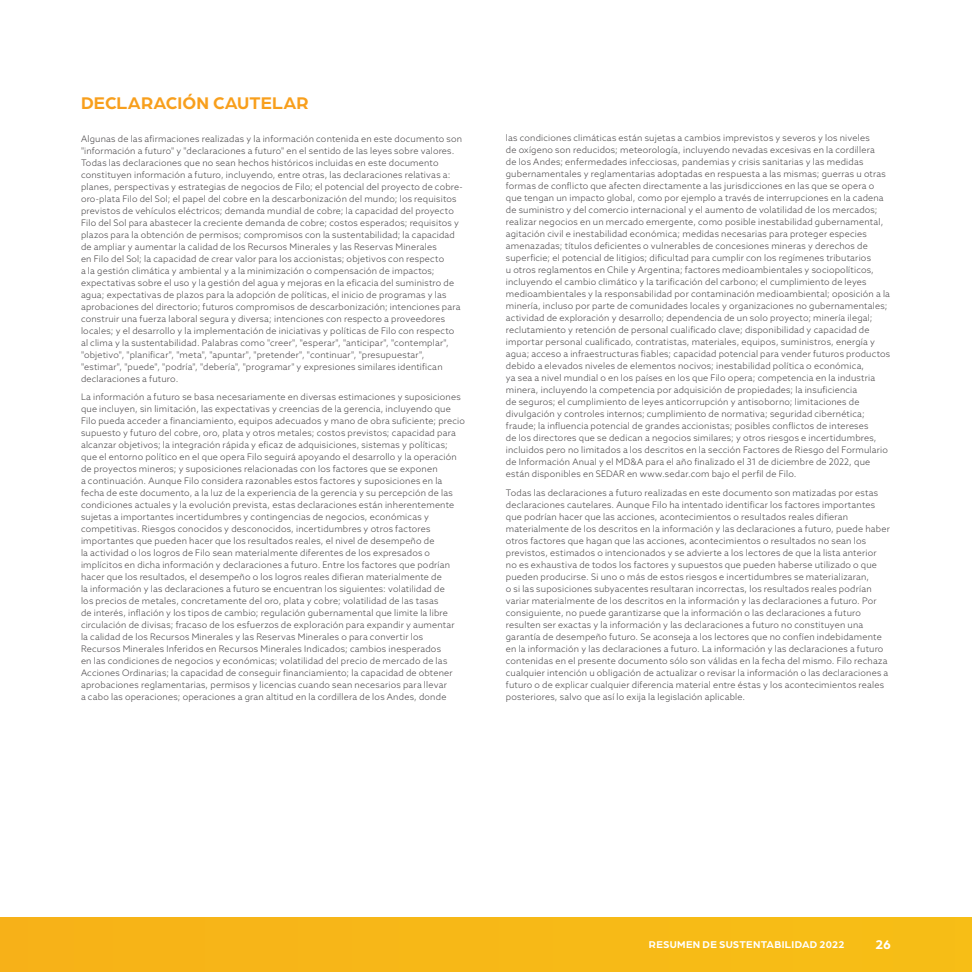
<style>
.page{position:relative;width:972px;height:972px;background:#fff}
.page>*{position:absolute;margin:0;border:0;box-sizing:border-box;transform-origin:0 0}
.t1{font:700 18px "Arboria";letter-spacing:.005em;color:#f89f1c}
.t2{font:700 13.5px "Arboria";color:#fff}
.t3{font:700 10.5px "Arboria";letter-spacing:.02em;color:#fff}
.t4{font:300 9px/12px "Azo Sans";letter-spacing:.02em;color:#474446}
</style>
<div class="page">
<div style="left:0;top:917px;width:972px;height:55px;background:#f7b817"></div>
<h1 class="t1" style="left:81px;top:91px;width:229px">DECLARACIÓN CAUTELAR</h1>
<p class="t4" style="left:81px;top:132px;width:383px">Algunas de las afirmaciones realizadas y la información contenida en este documento son "información a futuro" y "declaraciones a futuro" en el sentido de las leyes sobre valores.<br>Todas las declaraciones que no sean hechos históricos incluidas en este documento constituyen información a futuro, incluyendo, entre otras, las declaraciones relativas a: planes, perspectivas y estrategias de negocios de Filo; el potencial del proyecto de cobre&shy;oro-plata Filo del Sol; el papel del cobre en la descarbonización del mundo; los requisitos previstos de vehículos eléctricos; demanda mundial de cobre; la capacidad del proyecto Filo del Sol para abastecer la creciente demanda de cobre; costos esperados; requisitos y plazos para la obtención de permisos; compromisos con la sustentabilidad; la capacidad de ampliar y aumentar la calidad de los Recursos Minerales y las Reservas Minerales<br>en Filo del Sol; la capacidad de crear valor para los accionistas; objetivos con respecto<br>a la gestión climática y ambiental y a la minimización o compensación de impactos; expectativas sobre el uso y la gestión del agua y mejoras en la eficacia del suministro de agua; expectativas de plazos para la adopción de políticas, el inicio de programas y las aprobaciones del directorio; futuros compromisos de descarbonización; intenciones para construir una fuerza laboral segura y diversa; intenciones con respecto a proveedores locales; y el desarrollo y la implementación de iniciativas y políticas de Filo con respecto al clima y la sustentabilidad. Palabras como "creer", "esperar", "anticipar", "contemplar", "objetivo", "planificar", "meta", "apuntar", "pretender", "continuar", "presupuestar", "estimar", "puede", "podría", "debería", "programar" y expresiones similares identifican declaraciones a futuro.</p>
<p class="t4" style="left:81px;top:391px;width:385px">La información a futuro se basa necesariamente en diversas estimaciones y suposiciones que incluyen, sin limitación, las expectativas y creencias de la gerencia, incluyendo que Filo pueda acceder a financiamiento, equipos adecuados y mano de obra suficiente; precio supuesto y futuro del cobre, oro, plata y otros metales; costos previstos; capacidad para alcanzar objetivos; la integración rápida y eficaz de adquisiciones, sistemas y políticas; que el entorno político en el que opera Filo seguirá apoyando el desarrollo y la operación de proyectos mineros; y suposiciones relacionadas con los factores que se exponen<br>a continuación. Aunque Filo considera razonables estos factores y suposiciones en la fecha de este documento, a la luz de la experiencia de la gerencia y su percepción de las condiciones actuales y la evolución prevista, estas declaraciones están inherentemente sujetas a importantes incertidumbres y contingencias de negocios, económicas y competitivas. Riesgos conocidos y desconocidos, incertidumbres y otros factores importantes que pueden hacer que los resultados reales, el nivel de desempeño de<br>la actividad o los logros de Filo sean materialmente diferentes de los expresados o implícitos en dicha información y declaraciones a futuro. Entre los factores que podrían hacer que los resultados, el desempeño o los logros reales difieran materialmente de<br>la información y las declaraciones a futuro se encuentran los siguientes: volatilidad de<br>los precios de metales, concretamente del oro, plata y cobre; volatilidad de las tasas<br>de interés, inflación y los tipos de cambio; regulación gubernamental que limite la libre circulación de divisas; fracaso de los esfuerzos de exploración para expandir y aumentar<br>la calidad de los Recursos Minerales y las Reservas Minerales o para convertir los<br>Recursos Minerales Inferidos en Recursos Minerales Indicados; cambios inesperados<br>en las condiciones de negocios y económicas; volatilidad del precio de mercado de las Acciones Ordinarias; la capacidad de conseguir financiamiento; la capacidad de obtener aprobaciones reglamentarias, permisos y licencias cuando sean necesarios para llevar<br>a cabo las operaciones; operaciones a gran altitud en la cordillera de los Andes, donde</p>
<p class="t4" style="left:506px;top:132px;width:386px">las condiciones climáticas están sujetas a cambios imprevistos y severos y los niveles<br>de oxígeno son reducidos; meteorología, incluyendo nevadas excesivas en la cordillera<br>de los Andes; enfermedades infecciosas, pandemias y crisis sanitarias y las medidas gubernamentales y reglamentarias adoptadas en respuesta a las mismas; guerras u otras formas de conflicto que afecten directamente a las jurisdicciones en las que se opera o que tengan un impacto global, como por ejemplo a través de interrupciones en la cadena de suministro y del comercio internacional y el aumento de volatilidad de los mercados; realizar negocios en un mercado emergente, como posible inestabilidad gubernamental, agitación civil e inestabilidad económica; medidas necesarias para proteger especies amenazadas; títulos deficientes o vulnerables de concesiones mineras y derechos de superficie; el potencial de litigios; dificultad para cumplir con los regímenes tributarios<br>u otros reglamentos en Chile y Argentina; factores medioambientales y sociopolíticos, incluyendo el cambio climático y la tarificación del carbono; el cumplimiento de leyes medioambientales y la responsabilidad por contaminación medioambiental; oposición a la minería, incluso por parte de comunidades locales y organizaciones no gubernamentales; actividad de exploración y desarrollo; dependencia de un solo proyecto; minería ilegal; reclutamiento y retención de personal cualificado clave; disponibilidad y capacidad de importar personal cualificado, contratistas, materiales, equipos, suministros, energía y agua; acceso a infraestructuras fiables; capacidad potencial para vender futuros productos debido a elevados niveles de elementos nocivos; inestabilidad política o económica,<br>ya sea a nivel mundial o en los países en los que Filo opera; competencia en la industria minera, incluyendo la competencia por adquisición de propiedades; la insuficiencia<br>de seguros; el cumplimiento de leyes anticorrupción y antisoborno; limitaciones de divulgación y controles internos; cumplimiento de normativa; seguridad cibernética; fraude; la influencia potencial de grandes accionistas; posibles conflictos de intereses<br>de los directores que se dedican a negocios similares; y otros riesgos e incertidumbres, incluidos pero no limitados a los descritos en la sección Factores de Riesgo del Formulario de Información Anual y el MD&amp;A para el año finalizado el 31 de diciembre de 2022, que están disponibles en SEDAR en www.sedar.com bajo el perfil de Filo.</p>
<p class="t4" style="left:506px;top:487px;width:386px">Todas las declaraciones a futuro realizadas en este documento son matizadas por estas declaraciones cautelares. Aunque Filo ha intentado identificar los factores importantes que podrían hacer que las acciones, acontecimientos o resultados reales difieran materialmente de los descritos en la información y las declaraciones a futuro, puede haber otros factores que hagan que las acciones, acontecimientos o resultados no sean los previstos, estimados o intencionados y se advierte a los lectores de que la lista anterior<br>no es exhaustiva de todos los factores y supuestos que pueden haberse utilizado o que pueden producirse. Si uno o más de estos riesgos e incertidumbres se materializaran,<br>o si las suposiciones subyacentes resultaran incorrectas, los resultados reales podrían variar materialmente de los descritos en la información y las declaraciones a futuro. Por consiguiente, no puede garantizarse que la información o las declaraciones a futuro resulten ser exactas y la información y las declaraciones a futuro no constituyen una garantía de desempeño futuro. Se aconseja a los lectores que no confíen indebidamente en la información y las declaraciones a futuro. La información y las declaraciones a futuro contenidas en el presente documento sólo son válidas en la fecha del mismo. Filo rechaza cualquier intención u obligación de actualizar o revisar la información o las declaraciones a futuro o de explicar cualquier diferencia material entre éstas y los acontecimientos reales posteriores, salvo que así lo exija la legislación aplicable.</p>
<p class="t3" style="left:649px;top:937px;width:197px">RESUMEN DE SUSTENTABILIDAD 2022</p>
<h2 class="t2" style="left:876px;top:935px;width:17px">26</h2>
</div>
